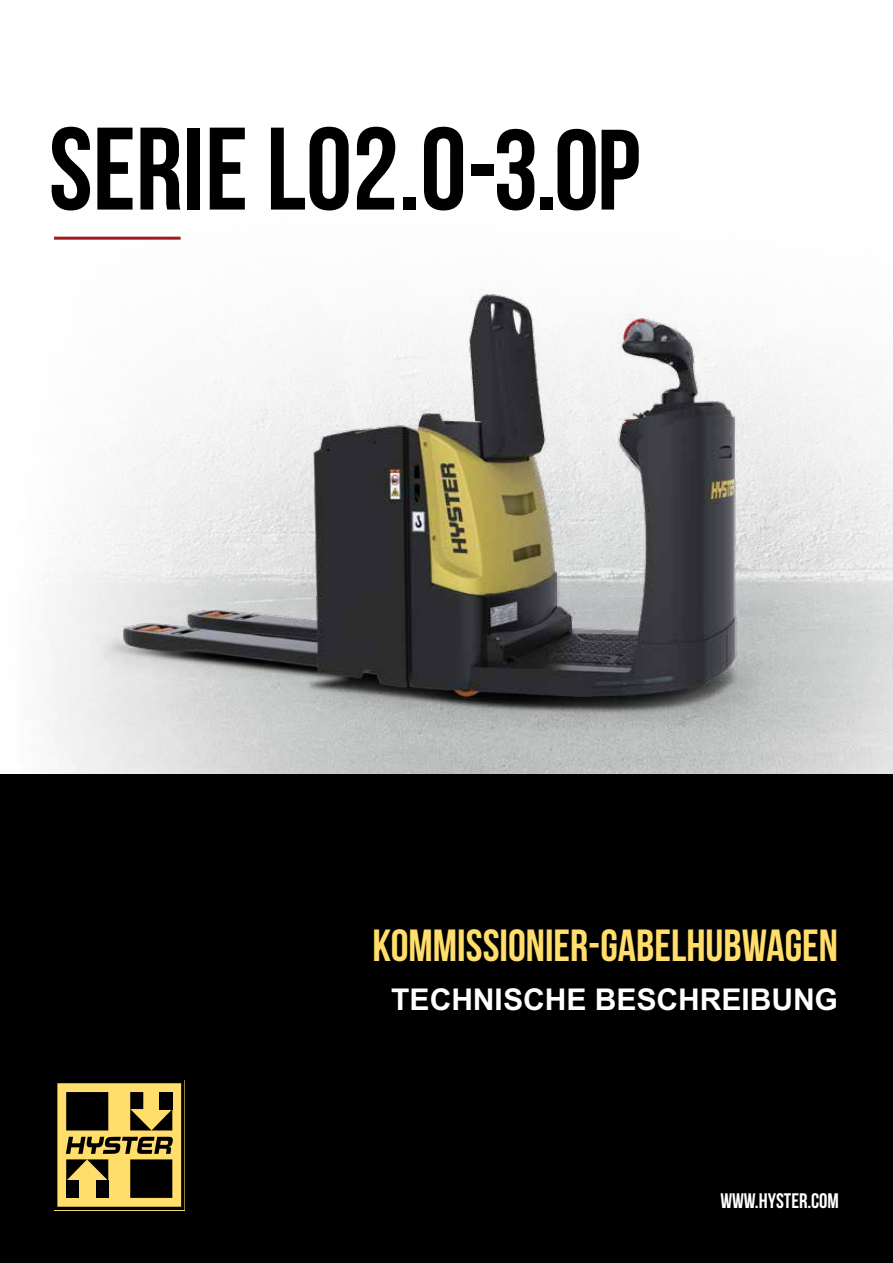
<style>
.page{position:relative;width:893px;height:1263px;background:#fff}
.page>*{position:absolute;margin:0;border:0;box-sizing:border-box;transform-origin:0 0}
.t1{font:700 117px "Bebas Neue";color:#000}
.t2{font:700 45px "Bebas Neue";color:#ffde6c}
.t3{font:700 30px "Arial MT Std";color:#fff}
.t4{font:700 21px "Bebas Neue";color:#fff}
.s1{font-size:114px}
</style>
<div class="page">
<img style="left:54px;top:236px;width:839px;height:538px">
<div style="left:0;top:774px;width:893px;height:489px;background:#000"></div>
<svg style="left:57px;top:1083px;width:125px;height:124px"></svg>
<div style="left:66px;top:1092px;width:42px;height:38px;background:#000"></div>
<hr style="left:54px;top:237px;width:127px;height:3px;background:#9e1d20">
<img style="left:48px;top:263px;width:791px;height:511px">
<h1 class="t1" style="left:49px;top:105px;width:593px">SERIE LO2.0<span class="s1">-3.0P</span></h1>
<p class="t2" style="left:372px;top:921px;width:467px">KOMMISSIONIER-GABELHUBWAGEN</p>
<p class="t3" style="left:391px;top:982px;width:448px">TECHNISCHE BESCHREIBUNG</p>
<p class="t4" style="left:720px;top:1189px;width:120px">WWW.HYSTER.COM</p>
</div>
